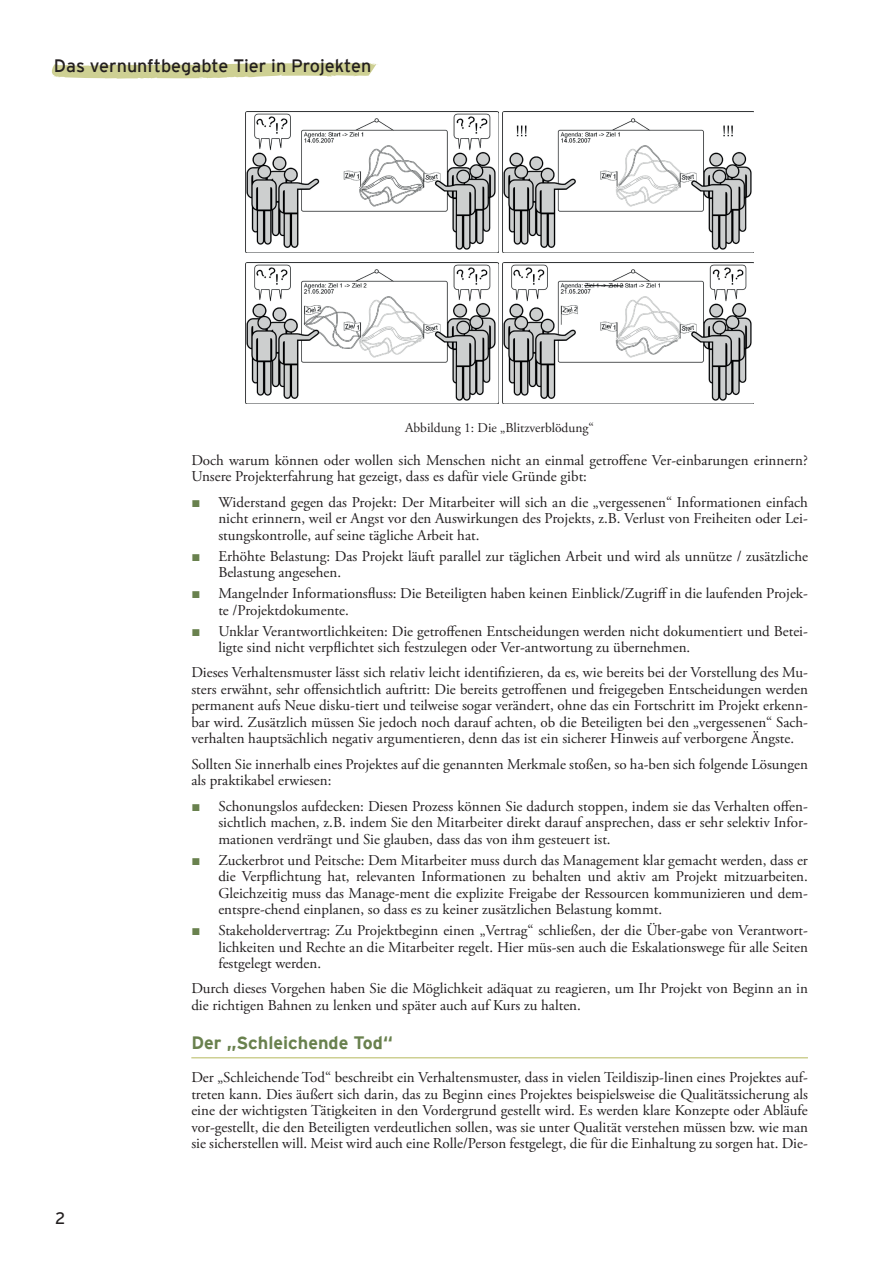
<style>
.page{position:relative;width:893px;height:1263px;background:#fff}
.page>*{position:absolute;margin:0;border:0;box-sizing:border-box;transform-origin:0 0}
.t1{font:18px "Interstate Mono";color:#231f20}
.t2{font:700 18px "Interstate Mono";color:#69814e}
.t3{font:16.5px "Interstate Mono";color:#231f20}
.t4{font:15px/16.5px "Adobe Garamond Pro";color:#231f20}
.t5{font:13.5px "Adobe Garamond Pro";color:#231f20}
.s1{font-family:"Times New Roman";color:#69814e}
</style>
<div class="page">
<svg style="left:51px;top:63px;width:327px;height:16px"></svg>
<hr style="left:191px;top:1057px;width:617px;height:1px;background:#ced093">
<img style="left:246px;top:112px;width:253px;height:140px">
<img style="left:502px;top:112px;width:250px;height:140px">
<img style="left:246px;top:262px;width:253px;height:141px">
<img style="left:502px;top:263px;width:251px;height:141px">
<p class="t1" style="left:54px;top:55px;width:319px">Das vernunftbegabte Tier in Projekten</p>
<p class="t3" style="left:55px;top:1209px;width:12px">2</p>
<p class="t5" style="left:405px;top:419px;width:190px">Abbildung 1: Die „Blitzverblödung“</p>
<p class="t4" style="left:191px;top:452px;width:618px">Doch warum können oder wollen sich Menschen nicht an einmal getroffene Ver-einbarungen erinnern?<br>Unsere Projekterfahrung hat gezeigt, dass es dafür viele Gründe gibt:</p>
<p class="t4" style="left:218px;top:494px;width:591px;text-align:justify;text-indent:-27px"><span class="s1">■</span> Widerstand gegen das Projekt: Der Mitarbeiter will sich an die „vergessenen“ Informationen einfach nicht erinnern, weil er Angst vor den Auswirkungen des Projekts, z.B. Verlust von Freiheiten oder Lei&shy;stungskontrolle, auf seine tägliche Arbeit hat.</p>
<p class="t4" style="left:218px;top:548px;width:591px;text-indent:-27px"><span class="s1">■</span> Erhöhte Belastung: Das Projekt läuft parallel zur täglichen Arbeit und wird als unnütze / zusätzliche<br>Belastung angesehen.</p>
<p class="t4" style="left:218px;top:586px;width:591px;text-indent:-27px"><span class="s1">■</span> Mangelnder Informationsfluss: Die Beteiligten haben keinen Einblick/Zugriff in die laufenden Projek&shy;te /Projektdokumente.</p>
<p class="t4" style="left:218px;top:623px;width:591px;text-indent:-27px"><span class="s1">■</span> Unklar Verantwortlichkeiten: Die getroffenen Entscheidungen werden nicht dokumentiert und Betei&shy;ligte sind nicht verpflichtet sich festzulegen oder Ver-antwortung zu übernehmen.</p>
<p class="t4" style="left:191px;top:665px;width:618px;text-align:justify">Dieses Verhaltensmuster lässt sich relativ leicht identifizieren, da es, wie bereits bei der Vorstellung des Mu&shy;sters erwähnt, sehr offensichtlich auftritt: Die bereits getroffenen und freigegeben Entscheidungen werden permanent aufs Neue disku-tiert und teilweise sogar verändert, ohne das ein Fortschritt im Projekt erkenn&shy;bar wird. Zusätzlich müssen Sie jedoch noch darauf achten, ob die Beteiligten bei den „vergessenen“ Sach&shy;verhalten hauptsächlich negativ argumentieren, denn das ist ein sicherer Hinweis auf verborgene Ängste.</p>
<p class="t4" style="left:191px;top:756px;width:618px">Sollten Sie innerhalb eines Projektes auf die genannten Merkmale stoßen, so ha-ben sich folgende Lösungen als praktikabel erwiesen:</p>
<p class="t4" style="left:218px;top:798px;width:591px;text-align:justify;text-indent:-27px"><span class="s1">■</span> Schonungslos aufdecken: Diesen Prozess können Sie dadurch stoppen, indem sie das Verhalten offen&shy;sichtlich machen, z.B. indem Sie den Mitarbeiter direkt darauf ansprechen, dass er sehr selektiv Infor&shy;mationen verdrängt und Sie glauben, dass das von ihm gesteuert ist.</p>
<p class="t4" style="left:218px;top:852px;width:591px;text-align:justify;text-indent:-27px"><span class="s1">■</span> Zuckerbrot und Peitsche: Dem Mitarbeiter muss durch das Management klar gemacht werden, dass er die Verpflichtung hat, relevanten Informationen zu behalten und aktiv am Projekt mitzuarbeiten.<br>Gleichzeitig muss das Manage-ment die explizite Freigabe der Ressourcen kommunizieren und dem&shy;entspre-chend einplanen, so dass es zu keiner zusätzlichen Belastung kommt.</p>
<p class="t4" style="left:218px;top:923px;width:591px;text-align:justify;text-indent:-27px"><span class="s1">■</span> Stakeholdervertrag: Zu Projektbeginn einen „Vertrag“ schließen, der die Über-gabe von Verantwort&shy;lichkeiten und Rechte an die Mitarbeiter regelt. Hier müs-sen auch die Eskalationswege für alle Seiten festgelegt werden.</p>
<p class="t4" style="left:191px;top:981px;width:618px">Durch dieses Vorgehen haben Sie die Möglichkeit adäquat zu reagieren, um Ihr Projekt von Beginn an in die richtigen Bahnen zu lenken und später auch auf Kurs zu halten.</p>
<p class="t2" style="left:191px;top:1032px;width:203px">Der „Schleichende Tod“</p>
<p class="t4" style="left:191px;top:1069px;width:618px;text-align:justify">Der „Schleichende Tod“ beschreibt ein Verhaltensmuster, dass in vielen Teildiszip-linen eines Projektes auf&shy;treten kann. Dies äußert sich darin, das zu Beginn eines Projektes beispielsweise die Qualitätssicherung als eine der wichtigsten Tätigkeiten in den Vordergrund gestellt wird. Es werden klare Konzepte oder Abläufe vor-gestellt, die den Beteiligten verdeutlichen sollen, was sie unter Qualität verstehen müssen bzw. wie man sie sicherstellen will. Meist wird auch eine Rolle/Person festgelegt, die für die Einhaltung zu sorgen hat. Die-</p>
</div>
